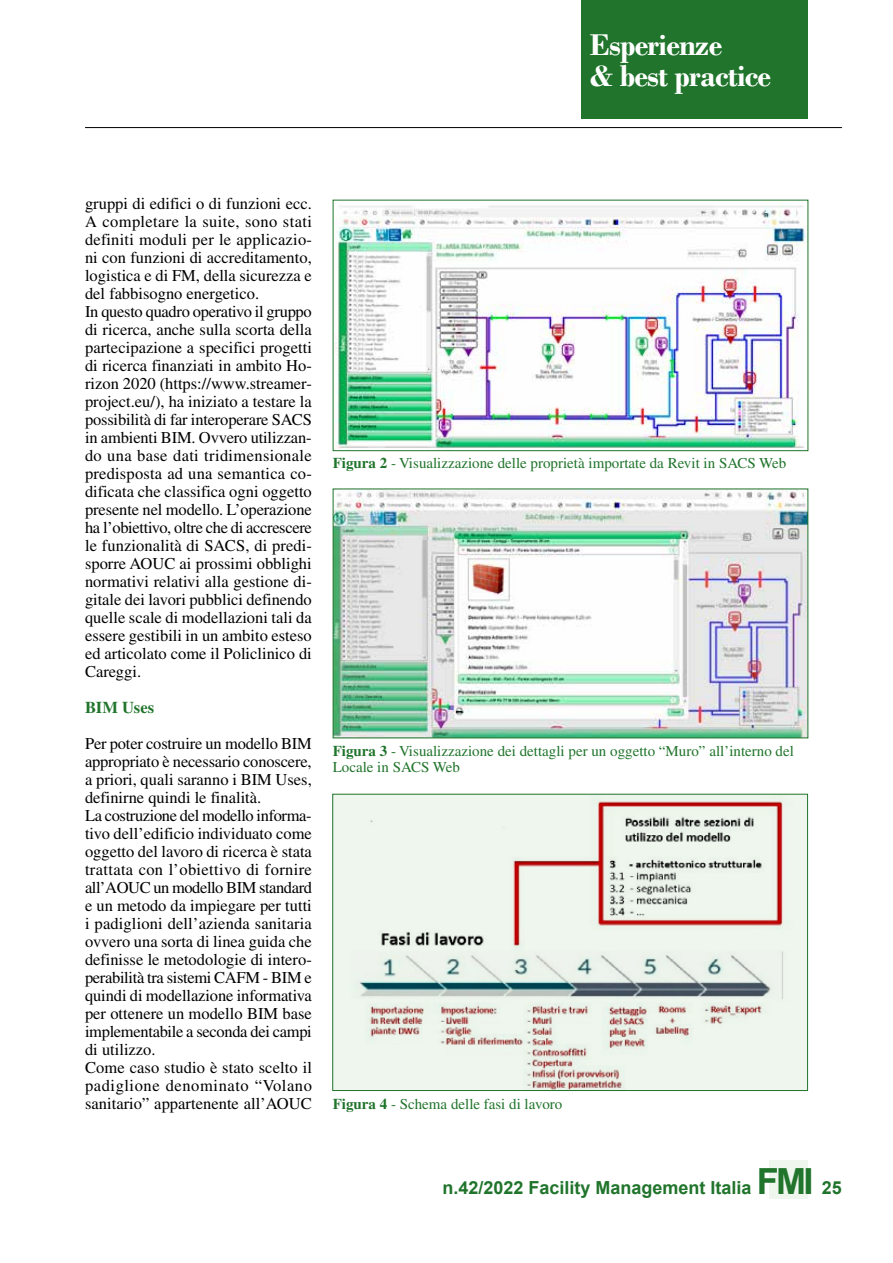
<style>
.page{position:relative;width:893px;height:1263px;background:#fff}
.page>*{position:absolute;margin:0;border:0;box-sizing:border-box;transform-origin:0 0}
.t1{font:700 36px "Arial";color:#20742b}
.t2{font:700 31.5px/31.5px "Bodoni";letter-spacing:-.025em;color:#fff}
.t3{font:700 18px "Arial";color:#20742b}
.t4{font:16.5px/18px "Times LT Std";color:#000}
.t5{font:700 16.5px "Times LT Std";color:#20742b}
.t6{font:15px/16.5px "Times LT Std";color:#20742b}
.s1{font-weight:700}
.s2{font-size:18px}
</style>
<div class="page">
<div style="left:770px;top:1161px;width:38px;height:38px;background:#eef6ed"></div>
<hr style="left:85px;top:127px;width:757px;height:1px;background:#000">
<div style="left:581px;top:0;width:227px;height:119px;background:#20742b"></div>
<img style="left:335px;top:205px;width:471px;height:244px">
<div style="left:333px;top:200px;width:475px;height:251px;border:1px solid #20742b"></div>
<img style="left:335px;top:491px;width:471px;height:245px">
<div style="left:333px;top:489px;width:475px;height:249px;border:1px solid #20742b"></div>
<img style="left:333px;top:794px;width:475px;height:297px">
<h2 class="t2" style="left:590px;top:29px;width:183px">Esperienze<br>&amp; best practice</h2>
<p class="t4" style="left:85px;top:194px;width:228px">gruppi di edifici o di funzioni ecc.<br>A completare la suite, sono stati definiti moduli per le applicazio&shy;ni con funzioni di accreditamento, logistica e di FM, della sicurezza e del fabbisogno energetico.<br>In questo quadro operativo il gruppo di ricerca, anche sulla scorta della partecipazione a specifici progetti di ricerca finanziati in ambito Ho&shy;rizon 2020 (https://www.streamer&shy;project.eu/), ha iniziato a testare la possibilità di far interoperare SACS in ambienti BIM. Ovvero utilizzan&shy;do una base dati tridimensionale predisposta ad una semantica co&shy;dificata che classifica ogni oggetto presente nel modello. L’operazione ha l’obiettivo, oltre che di accrescere le funzionalità di SACS, di predi&shy;sporre AOUC ai prossimi obblighi normativi relativi alla gestione di&shy;gitale dei lavori pubblici definendo quelle scale di modellazioni tali da essere gestibili in un ambito esteso ed articolato come il Policlinico di Careggi.</p>
<p class="t5" style="left:85px;top:697px;width:71px">BIM Uses</p>
<p class="t4" style="left:85px;top:734px;width:228px">Per poter costruire un modello BIM appropriato è necessario conoscere, a priori, quali saranno i BIM Uses, definirne quindi le finalità.<br>La costruzione del modello informa&shy;tivo dell’edificio individuato come oggetto del lavoro di ricerca è stata trattata con l’obiettivo di fornire all’AOUC un modello BIM standard e un metodo da impiegare per tutti i padiglioni dell’azienda sanitaria ovvero una sorta di linea guida che definisse le metodologie di intero&shy;perabilità tra sistemi CAFM - BIM e quindi di modellazione informativa per ottenere un modello BIM base implementabile a seconda dei campi di utilizzo.<br>Come caso studio è stato scelto il padiglione denominato “Volano sanitario” appartenente all’AOUC</p>
<p class="t6" style="left:333px;top:454px;width:455px"><span class="s1">Figura 2</span> - Visualizzazione delle proprietà importate da Revit in SACS Web</p>
<p class="t6" style="left:333px;top:742px;width:463px"><span class="s1">Figura 3</span> - Visualizzazione dei dettagli per un oggetto “Muro” all’interno del<br>Locale in SACS Web</p>
<p class="t6" style="left:333px;top:1095px;width:231px"><span class="s1">Figura 4</span> - Schema delle fasi di lavoro</p>
<p class="t3" style="left:442px;top:1176px;width:311px">n.42/2022 Facility Management Italia</p>
<h1 class="t1" style="left:757px;top:1158px;width:87px">FMI <span class="s2">25</span></h1>
</div>
